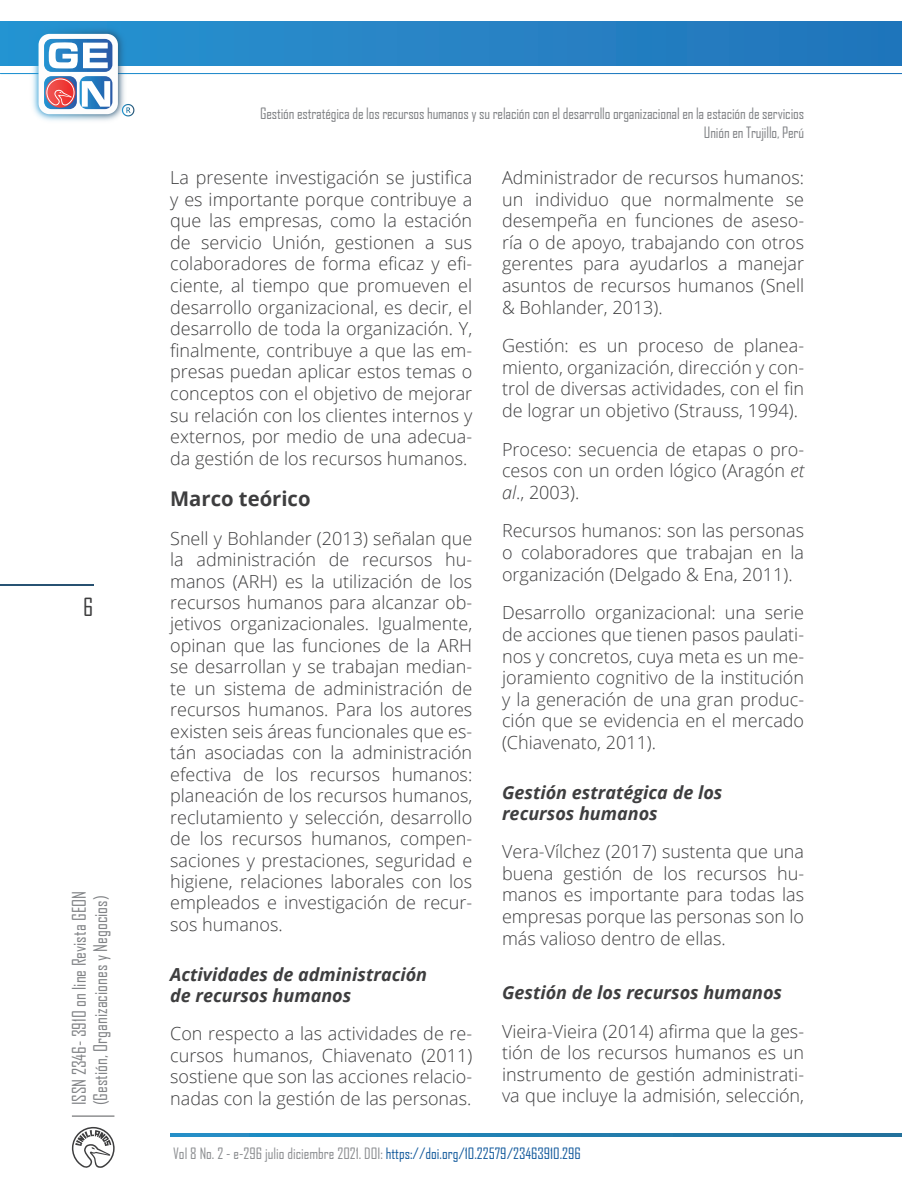
<style>
.page{position:relative;width:902px;height:1191px;background:#fff}
.page>*{position:absolute;margin:0;border:0;box-sizing:border-box;transform-origin:0 0}
.t1{font:24px "Agency FB";color:#3e3e3f}
.N1{font:700 20.25px "Open Sans";color:#3e3e3f}
.Cuerpo_de_Texto{font:300 18px/21.6px "Open Sans";color:#3e3e3f;text-align:justify}
.N2{font:italic 700 18px/20.4px "Open Sans";color:#3e3e3f}
.t2{font:18px/21.6px "Agency FB";color:#808285}
.t3{font:15px/18px "Agency FB";letter-spacing:-.01em;color:#808285;text-align:right}
.t4{font:15px "Agency FB";color:#8b8d90}
.s1{font-style:italic}
.s2{color:#175d9e}
</style>
<div class="page">
<div style="left:1px;top:22px;width:900px;height:43px;background:#2781c4"></div>
<img style="left:0;top:21px;width:173px;height:100px">
<div style="left:39px;top:34px;width:79px;height:80px;background:#fdfdfd;border-radius:11px"></div>
<svg style="left:44px;top:39px;width:68px;height:70px"></svg>
<hr style="left:72px;top:1115px;width:42px;height:1px;background:#57585a">
<svg style="left:72px;top:1126px;width:43px;height:42px"></svg>
<svg style="left:170px;top:1133px;width:731px;height:4px;background:#217fb1"></svg>
<hr style="left:0;top:584px;width:93px;height:1px;background:#275172">
<h1 class="t1" style="left:83px;top:592px;width:12px">6</h1>
<p class="t2" style="left:68px;top:1105px;width:216px;rotate:-90deg">ISSN 2346- 3910 on line Revista GEON (Gestión, Organizaciones y Negocios)</p>
<p class="t3" style="left:260px;top:105px;width:545px">Gestión estratégica de los recursos humanos y su relación con el desarrollo organizacional en la estación de servicios<br>Unión en Trujillo, Perú</p>
<p class="Cuerpo_de_Texto" style="left:170px;top:166px;width:303px">La presente investigación se justifica y es importante porque contribuye a que las empresas, como la estación de servicio Unión, gestionen a sus colaboradores de forma eficaz y efi&shy;ciente, al tiempo que promueven el desarrollo organizacional, es decir, el desarrollo de toda la organización. Y, finalmente, contribuye a que las em&shy;presas puedan aplicar estos temas o conceptos con el objetivo de mejorar su relación con los clientes internos y externos, por medio de una adecua&shy;da gestión de los recursos humanos.</p>
<p class="N1" style="left:170px;top:484px;width:142px">Marco teórico</p>
<p class="Cuerpo_de_Texto" style="left:170px;top:527px;width:303px">Snell y Bohlander (2013) señalan que la administración de recursos hu&shy;manos (ARH) es la utilización de los recursos humanos para alcanzar ob&shy;jetivos organizacionales. Igualmente, opinan que las funciones de la ARH se desarrollan y se trabajan median&shy;te un sistema de administración de recursos humanos. Para los autores existen seis áreas funcionales que es&shy;tán asociadas con la administración efectiva de los recursos humanos: planeación de los recursos humanos, reclutamiento y selección, desarrollo de los recursos humanos, compen&shy;saciones y prestaciones, seguridad e higiene, relaciones laborales con los empleados e investigación de recur&shy;sos humanos.</p>
<p class="N2" style="left:170px;top:964px;width:258px">Actividades de administración de recursos humanos</p>
<p class="Cuerpo_de_Texto" style="left:170px;top:1022px;width:303px">Con respecto a las actividades de re&shy;cursos humanos, Chiavenato (2011) sostiene que son las acciones relacio&shy;nadas con la gestión de las personas.</p>
<p class="Cuerpo_de_Texto" style="left:502px;top:166px;width:303px">Administrador de recursos humanos: un individuo que normalmente se desempeña en funciones de aseso&shy;ría o de apoyo, trabajando con otros gerentes para ayudarlos a manejar asuntos de recursos humanos (Snell &amp; Bohlander, 2013).</p>
<p class="Cuerpo_de_Texto" style="left:502px;top:334px;width:303px">Gestión: es un proceso de planea&shy;miento, organización, dirección y con&shy;trol de diversas actividades, con el fin de lograr un objetivo (Strauss, 1994).</p>
<p class="Cuerpo_de_Texto" style="left:502px;top:438px;width:303px">Proceso: secuencia de etapas o pro&shy;cesos con un orden lógico (Aragón <span class="s1">et al</span>., 2003).</p>
<p class="Cuerpo_de_Texto" style="left:502px;top:519px;width:303px">Recursos humanos: son las personas o colaboradores que trabajan en la organización (Delgado &amp; Ena, 2011).</p>
<p class="Cuerpo_de_Texto" style="left:502px;top:601px;width:303px">Desarrollo organizacional: una serie de acciones que tienen pasos paulati&shy;nos y concretos, cuya meta es un me&shy;joramiento cognitivo de la institución y la generación de una gran produc&shy;ción que se evidencia en el mercado (Chiavenato, 2011).</p>
<p class="N2" style="left:502px;top:782px;width:222px">Gestión estratégica de los recursos humanos</p>
<p class="Cuerpo_de_Texto" style="left:502px;top:840px;width:303px">Vera-Vílchez (2017) sustenta que una buena gestión de los recursos hu&shy;manos es importante para todas las empresas porque las personas son lo más valioso dentro de ellas.</p>
<p class="N2" style="left:502px;top:981px;width:281px">Gestión de los recursos humanos</p>
<p class="Cuerpo_de_Texto" style="left:502px;top:1019px;width:303px">Vieira-Vieira (2014) afirma que la ges&shy;tión de los recursos humanos es un instrumento de gestión administrati&shy;va que incluye la admisión, selección,</p>
<p class="t4" style="left:173px;top:1144px;width:409px">Vol 8 No. 2 - e-296 julio diciembre 2021. DOI: <span class="s2">https://doi.org/10.22579/23463910.296</span></p>
</div>
